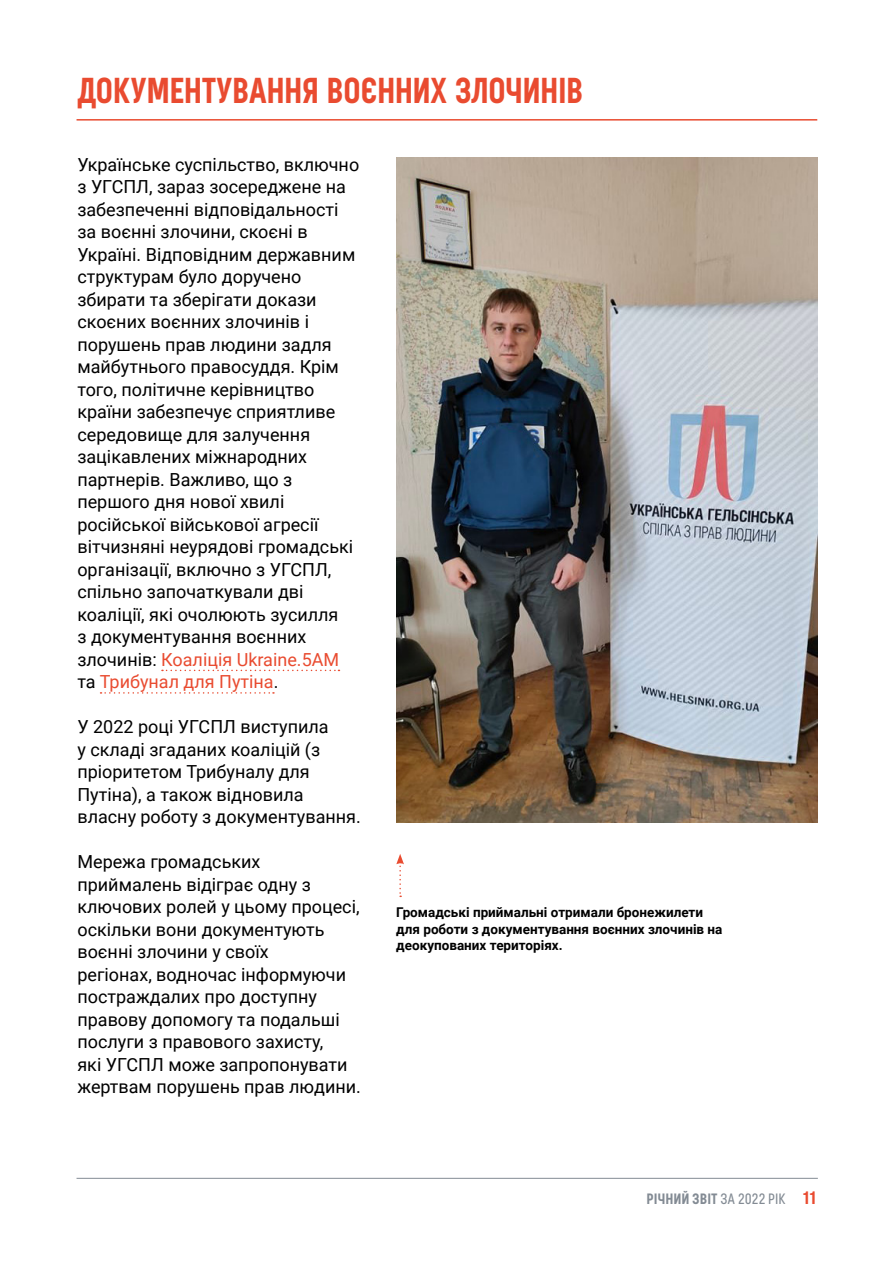
<style>
.page{position:relative;width:893px;height:1263px;background:#fff}
.page>*{position:absolute;margin:0;border:0;box-sizing:border-box;transform-origin:0 0}
.t1{font:700 36px "Bond 4 F";letter-spacing:-.02em;color:#e94b30;scale:.95 1}
.t2{font:18px/22.5px "Roboto";color:#000}
.t3{font:700 15px "Bond 4 F";color:#838b94}
.t4{font:700 13.5px/16.2px "Roboto";color:#000}
.s1{color:#e94b30}
.s2{font-weight:400}
.s3{font-size:18px;color:#e94b30}
</style>
<div class="page">
<hr style="left:77px;top:1178px;width:741px;height:1px;background:#838b94">
<svg style="left:396px;top:854px;width:8px;height:43px"></svg>
<svg style="left:162px;top:670px;width:177px;height:1px"></svg>
<svg style="left:101px;top:692px;width:173px;height:2px"></svg>
<img style="left:396px;top:157px;width:421px;height:666px">
<hr style="left:77px;top:119px;width:740px;height:2px;background:#e94b30">
<h1 class="t1" style="left:77px;top:69px;width:534px">ДОКУМЕНТУВАННЯ ВОЄННИХ ЗЛОЧИНІВ</h1>
<p class="t2" style="left:77px;top:153px;width:283px">Українське суспільство, включно з УГСПЛ, зараз зосереджене на забезпеченні відповідальності за воєнні злочини, скоєні в<br>Україні. Відповідним державним структурам було доручено збирати та зберігати докази скоєних воєнних злочинів і порушень прав людини задля майбутнього правосуддя. Крім того, політичне керівництво країни забезпечує сприятливе середовище для залучення зацікавлених міжнародних партнерів. Важливо, що з першого дня нової хвилі російської військової агресії вітчизняні неурядові громадські організації, включно з УГСПЛ, спільно започаткували дві коаліції, які очолюють зусилля<br>з документування воєнних злочинів: <span class="s1">Коаліція Ukraine.5AM </span>та <span class="s1">Трибунал для Путіна</span>.</p>
<p class="t2" style="left:77px;top:715px;width:285px">У 2022 році УГСПЛ виступила<br>у складі згаданих коаліцій (з пріоритетом Трибуналу для<br>Путіна), а також відновила власну роботу з документування.</p>
<p class="t2" style="left:77px;top:850px;width:285px">Мережа громадських приймалень відіграє одну з ключових ролей у цьому процесі, оскільки вони документують воєнні злочини у своїх<br>регіонах, водночас інформуючи постраждалих про доступну правову допомогу та подальші послуги з правового захисту,<br>які УГСПЛ може запропонувати жертвам порушень прав людини.</p>
<p class="t4" style="left:396px;top:904px;width:328px">Громадські приймальні отримали бронежилети для роботи з документування воєнних злочинів на деокупованих територіях.</p>
<p class="t3" style="left:647px;top:1190px;width:171px">РІЧНИЙ ЗВІТ <span class="s2">ЗА 2022 РІК</span> <span class="s3">11</span></p>
</div>
